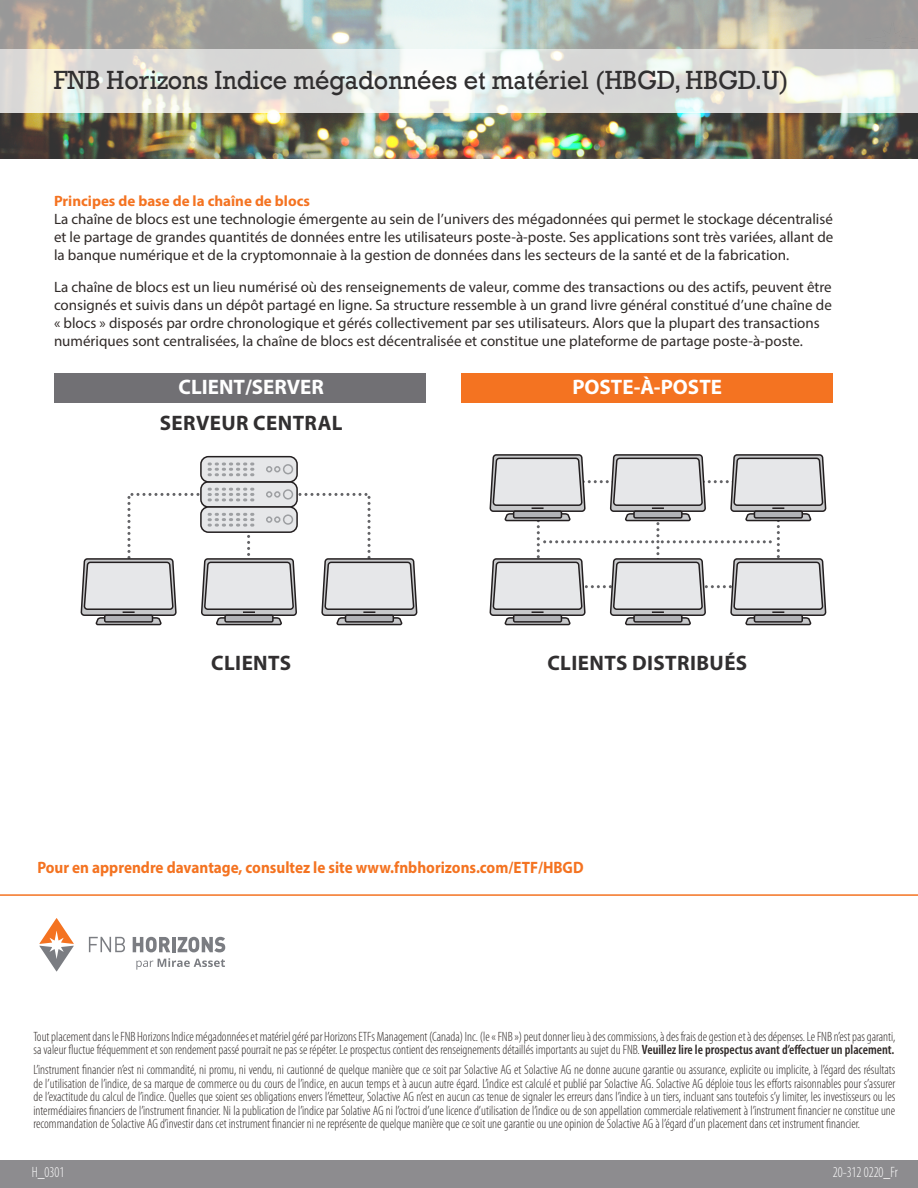
<style>
.page{position:relative;width:918px;height:1188px;background:#fff}
.page>*{position:absolute;margin:0;border:0;box-sizing:border-box;transform-origin:0 0}
.t1{font:27px "Rockwell";color:#312f30;scale:.93 1}
.ETF_Snapshot{font:700 21px "Myriad Pro";letter-spacing:.02em;color:#312f30}
.ETF_Snapshot-2{font:700 21px "Myriad Pro";color:#fff}
.t2{font:700 16.5px "Myriad Pro";color:#f47321;scale:.92 1}
.Body_Paragraph{font:15px/18px "Myriad Pro";color:#302a28;text-align:justify}
.t3{font:700 15px "Myriad Pro";color:#f47321}
.t4{font:300 condensed 15px "Myriad Pro";color:#fff;scale:.92 1}
.Disclaimer{font:300 condensed 13.5px/13.5px "Myriad Pro";color:#302a28}
.s1{font-weight:600}
</style>
<div class="page">
<div style="left:0;top:1161px;width:918px;height:27px;background:#8d8c8f"></div>
<img style="left:0;top:113px;width:918px;height:46px">
<svg style="left:0;top:0;width:918px;height:49px;background:#b0b5af"></svg>
<svg style="left:0;top:49px;width:918px;height:64px;fill:#ddddd7"></svg>
<hr style="left:0;top:894px;width:918px;height:2px;background:#f47321">
<div style="left:201px;top:457px;width:96px;height:25px;background:#e6e7e9;border-radius:8px"></div>
<div style="left:200px;top:456px;width:98px;height:27px;border:2px solid #231f20;border-radius:8px"></div>
<svg style="left:80px;top:463px;width:338px;height:163px"></svg>
<div style="left:345px;top:615px;width:48px;height:7px;background:#b2b3b7"></div>
<div style="left:345px;top:614px;width:49px;height:9px;border:2px solid #231f20"></div>
<svg style="left:489px;top:454px;width:338px;height:172px"></svg>
<div style="left:754px;top:615px;width:48px;height:7px;background:#b2b3b7"></div>
<div style="left:754px;top:614px;width:49px;height:9px;border:2px solid #231f20"></div>
<div style="left:54px;top:373px;width:372px;height:29px;background:#717074"></div>
<div style="left:461px;top:373px;width:372px;height:29px;background:#f47321"></div>
<svg style="left:39px;top:918px;width:35px;height:54px"></svg>
<svg style="left:133px;top:937px;width:37px;height:15px"></svg>
<hr style="left:172px;top:937px;width:4px;height:15px;background:#7b7d82">
<svg style="left:178px;top:937px;width:47px;height:15px"></svg>
<svg style="left:89px;top:937px;width:36px;height:15px"></svg>
<svg style="left:136px;top:958px;width:89px;height:12px"></svg>
<p class="t1" style="left:54px;top:64px;width:792px">FNB Horizons Indice mégadonnées et matériel (HBGD, HBGD.U)</p>
<p class="t3" style="left:54px;top:191px;width:258px">Principes de base de la chaîne de blocs</p>
<p class="Body_Paragraph" style="left:54px;top:210px;width:781px">La chaîne de blocs est une technologie émergente au sein de l’univers des mégadonnées qui permet le stockage décentralisé et le partage de grandes quantités de données entre les utilisateurs poste-à-poste. Ses applications sont très variées, allant de la banque numérique et de la cryptomonnaie à la gestion de données dans les secteurs de la santé et de la fabrication.</p>
<p class="Body_Paragraph" style="left:54px;top:277px;width:779px;text-align:left">La chaîne de blocs est un lieu numérisé où des renseignements de valeur, comme des transactions ou des actifs, peuvent être consignés et suivis dans un dépôt partagé en ligne. Sa structure ressemble à un grand livre général constitué d’une chaîne de « blocs » disposés par ordre chronologique et gérés collectivement par ses utilisateurs. Alors que la plupart des transactions numériques sont centralisées, la chaîne de blocs est décentralisée et constitue une plateforme de partage poste-à-poste.</p>
<p class="ETF_Snapshot-2" style="left:179px;top:374px;width:147px">CLIENT/SERVER</p>
<p class="ETF_Snapshot" style="left:160px;top:409px;width:184px">SERVEUR CENTRAL</p>
<p class="ETF_Snapshot-2" style="left:572px;top:374px;width:151px">POSTE-À-POSTE</p>
<p class="ETF_Snapshot" style="left:211px;top:650px;width:82px">CLIENTS</p>
<p class="ETF_Snapshot" style="left:547px;top:650px;width:201px">CLIENTS DISTRIBUÉS</p>
<p class="t2" style="left:37px;top:857px;width:595px">Pour en apprendre davantage, consultez le site www.fnbhorizons.com/ETF/HBGD</p>
<p class="Disclaimer" style="left:33px;top:1029px;width:864px">Tout placement dans le FNB Horizons Indice mégadonnées et matériel géré par Horizons ETFs Management (Canada) Inc. (le « FNB ») peut donner lieu à des commissions, à des frais de gestion et à des dépenses. Le FNB n’est pas garanti, sa valeur fluctue fréquemment et son rendement passé pourrait ne pas se répéter. Le prospectus contient des renseignements détaillés importants au sujet du FNB. <span class="s1">Veuillez lire le prospectus avant d’effectuer un placement.</span></p>
<p class="Disclaimer" style="left:33px;top:1063px;width:863px;text-align:justify">L’instrument financier n’est ni commandité, ni promu, ni vendu, ni cautionné de quelque manière que ce soit par Solactive AG et Solactive AG ne donne aucune garantie ou assurance, explicite ou implicite, à l’égard des résultats de l’utilisation de l’indice, de sa marque de commerce ou du cours de l’indice, en aucun temps et à aucun autre égard. L’indice est calculé et publié par Solactive AG. Solactive AG déploie tous les efforts raisonnables pour s’assurer de l’exactitude du calcul de l’indice. Quelles que soient ses obligations envers l’émetteur, Solactive AG n’est en aucun cas tenue de signaler les erreurs dans l’indice à un tiers, incluant sans toutefois s’y limiter, les investisseurs ou les intermédiaires financiers de l’instrument financier. Ni la publication de l’indice par Solative AG ni l’octroi d’une licence d’utilisation de l’indice ou de son appellation commerciale relativement à l’instrument financier ne constitue une recommandation de Solactive AG d’investir dans cet instrument financier ni ne représente de quelque manière que ce soit une garantie ou une opinion de Solactive AG à l’égard d’un placement dans cet instrument financier.</p>
<p class="t4" style="left:32px;top:1163px;width:37px">H_0301</p>
<p class="t4" style="left:833px;top:1163px;width:72px">20-312 0220_Fr</p>
</div>
